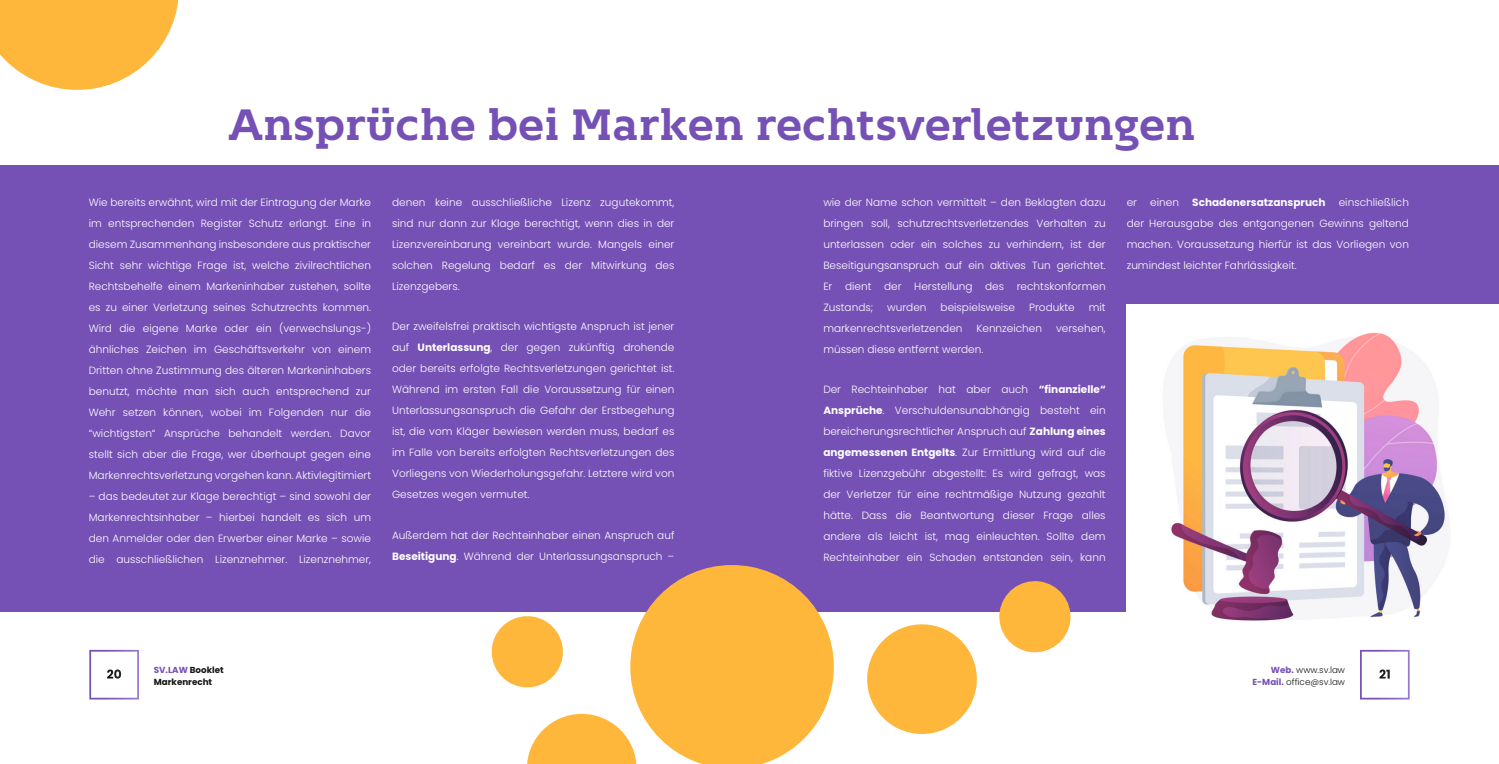
<style>
.page{position:relative;width:1499px;height:764px;background:#fff}
.page>*{position:absolute;margin:0;border:0;box-sizing:border-box;transform-origin:0 0}
.t1{font:700 43.75px "Kontrapunkt Bob";color:#7550b5}
.t2{font:300 10.5px/21px "Poppins";color:#fff;text-align:justify}
.t3{font:700 10.5px "Poppins";color:#fff}
.t4{font:300 8.75px/12.2px "Poppins";color:#131413;text-align:right}
.t5{font:700 8.75px/12.2px "Poppins";color:#131413}
.s1{font-weight:700}
.s2{color:#7550b5}
.s3{font-weight:700;color:#7550b5}
</style>
<div class="page">
<svg style="left:89px;top:650px;width:50px;height:49px"></svg>
<svg style="left:1360px;top:650px;width:49px;height:49px"></svg>
<div style="left:0;top:165px;width:1498px;height:446px;background:#7550b5"></div>
<img style="left:1126px;top:304px;width:372px;height:317px">
<svg style="left:621px;top:565px;width:221px;height:199px;fill:#feb73b"></svg>
<svg style="left:527px;top:709px;width:114px;height:55px"></svg>
<svg style="left:491px;top:616px;width:72px;height:72px"></svg>
<svg style="left:867px;top:624px;width:110px;height:110px"></svg>
<svg style="left:997px;top:581px;width:75px;height:72px"></svg>
<svg style="left:0;top:0;width:179px;height:90px"></svg>
<h1 class="t1" style="left:228px;top:100px;width:968px">Ansprüche bei Marken rechtsverletzungen</h1>
<p class="t2" style="left:89px;top:191px;width:284px">Wie bereits erwähnt, wird mit der Eintragung der Marke im entsprechenden Register Schutz erlangt. Eine in diesem Zusammenhang insbesondere aus praktischer Sicht sehr wichtige Frage ist, welche zivilrechtlichen Rechtsbehelfe einem Markeninhaber zustehen, sollte es zu einer Verletzung seines Schutzrechts kommen.<br>Wird die eigene Marke oder ein (verwechslungs-) ähnliches Zeichen im Geschäftsverkehr von einem Dritten ohne Zustimmung des älteren Markeninhabers benutzt, möchte man sich auch entsprechend zur Wehr setzen können, wobei im Folgenden nur die “wichtigsten“ Ansprüche behandelt werden. Davor stellt sich aber die Frage, wer überhaupt gegen eine Markenrechtsverletzung vorgehen kann. Aktivlegitimiert</p>
<p class="t2" style="left:89px;top:485px;width:284px">– das bedeutet zur Klage berechtigt – sind sowohl der Markenrechtsinhaber – hierbei handelt es sich um den Anmelder oder den Erwerber einer Marke – sowie die ausschließlichen Lizenznehmer. Lizenznehmer,</p>
<p class="t2" style="left:392px;top:191px;width:284px">denen keine ausschließliche Lizenz zugutekommt, sind nur dann zur Klage berechtigt, wenn dies in der Lizenzvereinbarung vereinbart wurde. Mangels einer solchen Regelung bedarf es der Mitwirkung des Lizenzgebers.</p>
<p class="t2" style="left:392px;top:316px;width:284px">Der zweifelsfrei praktisch wichtigste Anspruch ist jener auf <span class="s1">Unterlassung</span>, der gegen zukünftig drohende oder bereits erfolgte Rechtsverletzungen gerichtet ist.<br>Während im ersten Fall die Voraussetzung für einen Unterlassungsanspruch die Gefahr der Erstbegehung ist, die vom Kläger bewiesen werden muss, bedarf es im Falle von bereits erfolgten Rechtsverletzungen des Vorliegens von Wiederholungsgefahr. Letztere wird von Gesetzes wegen vermutet.</p>
<p class="t2" style="left:392px;top:525px;width:284px">Außerdem hat der Rechteinhaber einen Anspruch auf<br><span class="s1">Beseitigung</span>. Während der Unterlassungsanspruch –</p>
<p class="t2" style="left:823px;top:191px;width:284px">wie der Name schon vermittelt – den Beklagten dazu bringen soll, schutzrechtsverletzendes Verhalten zu unterlassen oder ein solches zu verhindern, ist der Beseitigungsanspruch auf ein aktives Tun gerichtet.<br>Er dient der Herstellung des rechtskonformen Zustands;</p>
<p class="t2" style="left:887px;top:296px;width:41px">wurden</p>
<p class="t2" style="left:940px;top:296px;width:76px">beispielsweise</p>
<p class="t2" style="left:1029px;top:296px;width:47px">Produkte</p>
<p class="t2" style="left:1088px;top:296px;width:18px">mit</p>
<p class="t2" style="left:823px;top:317px;width:141px">markenrechtsverletzenden</p>
<p class="t2" style="left:976px;top:317px;width:67px">Kennzeichen</p>
<p class="t2" style="left:1055px;top:317px;width:51px">versehen,</p>
<p class="t2" style="left:823px;top:338px;width:161px">müssen diese entfernt werden.</p>
<p class="t2" style="left:823px;top:379px;width:284px">Der Rechteinhaber hat aber auch <span class="s1">“finanzielle“ Ansprüche</span>. Verschuldensunabhängig besteht ein bereicherungsrechtlicher Anspruch auf <span class="s1">Zahlung eines angemessenen Entgelts</span>. Zur Ermittlung wird auf die fiktive Lizenzgebühr abgestellt: Es wird gefragt, was der Verletzer für eine rechtmäßige Nutzung gezahlt hätte. Dass die Beantwortung dieser Frage alles andere als leicht ist, mag einleuchten. Sollte dem Rechteinhaber ein Schaden entstanden sein, kann</p>
<p class="t2" style="left:1126px;top:191px;width:284px;text-indent:212px">einschließlich der Herausgabe des entgangenen Gewinns geltend machen. Voraussetzung hierfür ist das Vorliegen von zumindest leichter Fahrlässigkeit.</p>
<p class="t2" style="left:1126px;top:191px;width:12px">er</p>
<p class="t2" style="left:1150px;top:191px;width:30px">einen</p>
<p class="t3" style="left:1192px;top:196px;width:135px">Schadenersatzanspruch</p>
<p class="t5" style="left:154px;top:664px;width:71px"><span class="s2">SV.LAW</span> Booklet<br>Markenrecht</p>
<p class="t4" style="left:1252px;top:664px;width:94px"><span class="s3">Web.</span> www.sv.law<br><span class="s3">E-Mail.</span> office@sv.law</p>
</div>
